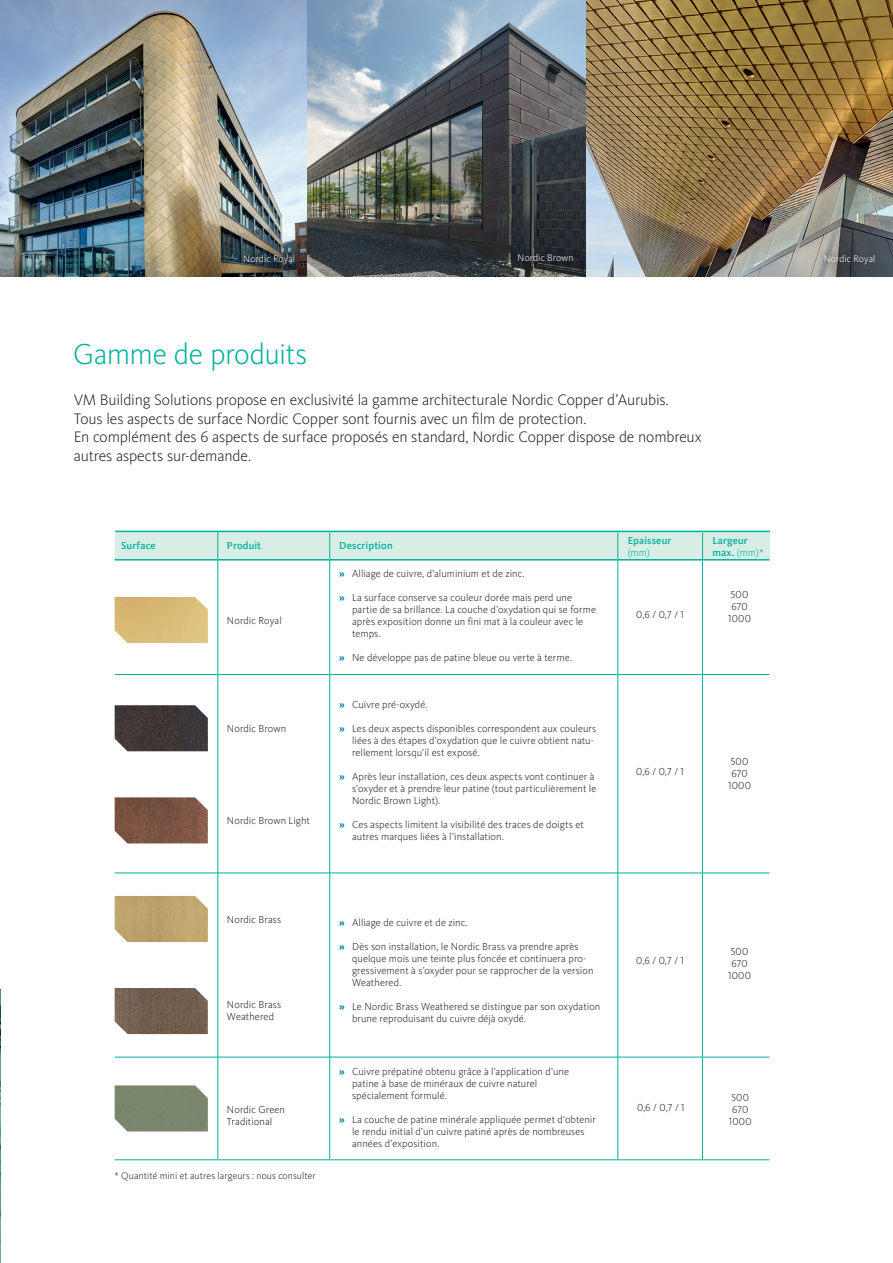
<style>
.page{position:relative;width:893px;height:1263px;background:#fff}
.page>*{position:absolute;margin:0;border:0;box-sizing:border-box;transform-origin:0 0}
.TITLE_INSIDE{font:300 30px "Kievit Pro";letter-spacing:-.02em;color:#00b19d}
.BODY{font:300 15.75px/18.5px "Kievit Pro";letter-spacing:-.01em;color:#231f20}
.BODY-2{font:300 10.5px/12px "Kievit Pro";letter-spacing:.005em;color:#231f20}
.TABEL_BODY{font:300 10.5px/12px "Kievit Pro";letter-spacing:.01em;color:#231f20}
.TABEL_BODY-2{font:500 10.5px/12px "Kievit Pro";letter-spacing:.01em;color:#00b19d}
.SOURCE_INFO{font:300 9.9px "Kievit Pro";letter-spacing:.005em;color:#231f20}
.SOURCE_INFO-2{font:300 9.9px "Kievit Pro";letter-spacing:.01em;color:#fff}
.s1{font-weight:300}
.s2{font-weight:700;color:#007dad}
</style>
<div class="page">
<img style="left:586px;top:0;width:307px;height:277px">
<div style="left:115px;top:532px;width:654px;height:27px;background:#d7ede6"></div>
<hr style="left:115px;top:531px;width:655px;height:1px;background:#00b19d">
<hr style="left:115px;top:559px;width:654px;height:1px;background:#00b19d">
<hr style="left:115px;top:674px;width:654px;height:1px;background:#00b19d">
<hr style="left:115px;top:872px;width:654px;height:1px;background:#00b19d">
<hr style="left:115px;top:1057px;width:654px;height:1px;background:#00b19d">
<hr style="left:217px;top:532px;width:1px;height:627px;background:#00b19d">
<hr style="left:329px;top:533px;width:1px;height:626px;background:#00b19d">
<hr style="left:617px;top:533px;width:1px;height:627px;background:#00b19d">
<img style="left:115px;top:797px;width:93px;height:46px">
<img style="left:115px;top:705px;width:93px;height:46px">
<hr style="left:115px;top:1159px;width:654px;height:1px;background:#00b19d">
<img style="left:115px;top:988px;width:93px;height:46px">
<img style="left:115px;top:896px;width:93px;height:46px">
<img style="left:115px;top:597px;width:93px;height:46px">
<hr style="left:702px;top:533px;width:1px;height:626px;background:#00b19d">
<div style="left:115px;top:1085px;width:93px;height:46px;background:#79876d"></div>
<img style="left:0;top:0;width:586px;height:277px">
<div style="left:247px;top:258px;width:66px;height:23px;background:#231f20;opacity:.75"></div>
<svg style="left:237px;top:248px;width:65px;height:23px"></svg>
<div style="left:521px;top:258px;width:70px;height:22px;background:#231f20;opacity:.75"></div>
<svg style="left:511px;top:248px;width:69px;height:21px"></svg>
<div style="left:827px;top:259px;width:66px;height:23px;background:#231f20;opacity:.75"></div>
<svg style="left:817px;top:249px;width:65px;height:22px"></svg>
<img style="left:0;top:990px;width:1px;height:273px">
<p class="SOURCE_INFO-2" style="left:243px;top:253px;width:53px">Nordic Royal</p>
<p class="SOURCE_INFO-2" style="left:518px;top:252px;width:57px">Nordic Brown</p>
<p class="TITLE_INSIDE" style="left:73px;top:336px;width:236px">Gamme de produits</p>
<p class="BODY" style="left:74px;top:391px;width:596px">VM Building Solutions propose en exclusivité la gamme architecturale Nordic Copper d’Aurubis.</p>
<p class="BODY" style="left:74px;top:409px;width:514px">Tous les aspects de surface Nordic Copper sont fournis avec un film de protection.</p>
<p class="BODY" style="left:74px;top:428px;width:629px">En complément des 6 aspects de surface proposés en standard, Nordic Copper dispose de nombreux autres aspects sur-demande.</p>
<p class="TABEL_BODY-2" style="left:121px;top:539px;width:36px">Surface</p>
<p class="TABEL_BODY-2" style="left:227px;top:539px;width:36px">Produit</p>
<p class="TABEL_BODY-2" style="left:339px;top:539px;width:55px">Description</p>
<p class="TABEL_BODY-2" style="left:628px;top:534px;width:45px">Epaisseur <span class="s1">(mm)</span></p>
<p class="TABEL_BODY-2" style="left:712px;top:534px;width:53px">Largeur max. <span class="s1">(mm)*</span></p>
<p class="TABEL_BODY" style="left:227px;top:614px;width:56px">Nordic Royal</p>
<p class="TABEL_BODY" style="left:227px;top:722px;width:61px">Nordic Brown</p>
<p class="TABEL_BODY" style="left:227px;top:814px;width:85px">Nordic Brown Light</p>
<p class="BODY-2" style="left:339px;top:567px;width:187px"><span class="s2">»</span> Alliage de cuivre, d’aluminium et de zinc.</p>
<p class="BODY-2" style="left:352px;top:591px;width:245px;text-indent:-13px"><span class="s2">»</span> La surface conserve sa couleur dorée mais perd une partie de sa brillance. La couche d’oxydation qui se forme après exposition donne un fini mat à la couleur avec le temps.</p>
<p class="BODY-2" style="left:339px;top:651px;width:234px"><span class="s2">»</span> Ne développe pas de patine bleue ou verte à terme.</p>
<p class="BODY-2" style="left:339px;top:698px;width:90px"><span class="s2">»</span> Cuivre pré-oxydé.</p>
<p class="BODY-2" style="left:352px;top:722px;width:246px;text-indent:-13px"><span class="s2">»</span> Les deux aspects disponibles correspondent aux couleurs liées à des étapes d’oxydation que le cuivre obtient natu&shy;rellement lorsqu’il est exposé.</p>
<p class="BODY-2" style="left:352px;top:770px;width:246px;text-indent:-13px"><span class="s2">»</span> Après leur installation, ces deux aspects vont continuer à s’oxyder et à prendre leur patine (tout particulièrement le<br>Nordic Brown Light).</p>
<p class="BODY-2" style="left:352px;top:818px;width:233px;text-indent:-13px"><span class="s2">»</span> Ces aspects limitent la visibilité des traces de doigts et autres marques liées à l’installation.</p>
<p class="TABEL_BODY" style="left:227px;top:913px;width:56px">Nordic Brass</p>
<p class="TABEL_BODY" style="left:227px;top:999px;width:56px">Nordic Brass<br>Weathered</p>
<p class="TABEL_BODY" style="left:227px;top:1104px;width:60px">Nordic Green</p>
<p class="TABEL_BODY" style="left:227px;top:1116px;width:47px">Traditional</p>
<p class="SOURCE_INFO" style="left:115px;top:1170px;width:203px">* Quantité mini et autres largeurs : nous consulter</p>
<p class="BODY-2" style="left:339px;top:917px;width:130px"><span class="s2">»</span> Alliage de cuivre et de zinc.</p>
<p class="BODY-2" style="left:352px;top:941px;width:243px;text-indent:-13px"><span class="s2">»</span> Dès son installation, le Nordic Brass va prendre après quelque mois une teinte plus foncée et continuera pro&shy;gressivement à s’oxyder pour se rapprocher de la version Weathered.</p>
<p class="BODY-2" style="left:352px;top:1001px;width:250px;text-indent:-13px"><span class="s2">»</span> Le Nordic Brass Weathered se distingue par son oxydation brune reproduisant du cuivre déjà oxydé.</p>
<p class="BODY-2" style="left:352px;top:1065px;width:219px;text-indent:-13px"><span class="s2">»</span> Cuivre prépatiné obtenu grâce à l’application d’une patine à base de minéraux de cuivre naturel spécialement formulé.</p>
<p class="BODY-2" style="left:352px;top:1113px;width:245px;text-indent:-13px"><span class="s2">»</span> La couche de patine minérale appliquée permet d’obtenir le rendu initial d’un cuivre patiné après de nombreuses années d’exposition.</p>
<p class="TABEL_BODY" style="left:636px;top:609px;width:49px">0,6 / 0,7 / 1</p>
<p class="TABEL_BODY" style="left:636px;top:765px;width:49px">0,6 / 0,7 / 1</p>
<p class="TABEL_BODY" style="left:636px;top:954px;width:49px">0,6 / 0,7 / 1</p>
<p class="TABEL_BODY" style="left:637px;top:1101px;width:49px">0,6 / 0,7 / 1</p>
<p class="TABEL_BODY" style="left:731px;top:588px;width:19px">500</p>
<p class="TABEL_BODY" style="left:731px;top:600px;width:18px">670</p>
<p class="TABEL_BODY" style="left:728px;top:612px;width:24px">1000</p>
<p class="TABEL_BODY" style="left:731px;top:756px;width:19px">500</p>
<p class="TABEL_BODY" style="left:731px;top:768px;width:18px">670</p>
<p class="TABEL_BODY" style="left:728px;top:780px;width:24px">1000</p>
<p class="TABEL_BODY" style="left:731px;top:945px;width:19px">500</p>
<p class="TABEL_BODY" style="left:731px;top:957px;width:18px">670</p>
<p class="TABEL_BODY" style="left:728px;top:969px;width:24px">1000</p>
<p class="TABEL_BODY" style="left:731px;top:1092px;width:19px">500</p>
<p class="TABEL_BODY" style="left:732px;top:1104px;width:18px">670</p>
<p class="TABEL_BODY" style="left:729px;top:1116px;width:24px">1000</p>
<p class="SOURCE_INFO-2" style="left:824px;top:253px;width:53px">Nordic Royal</p>
</div>
